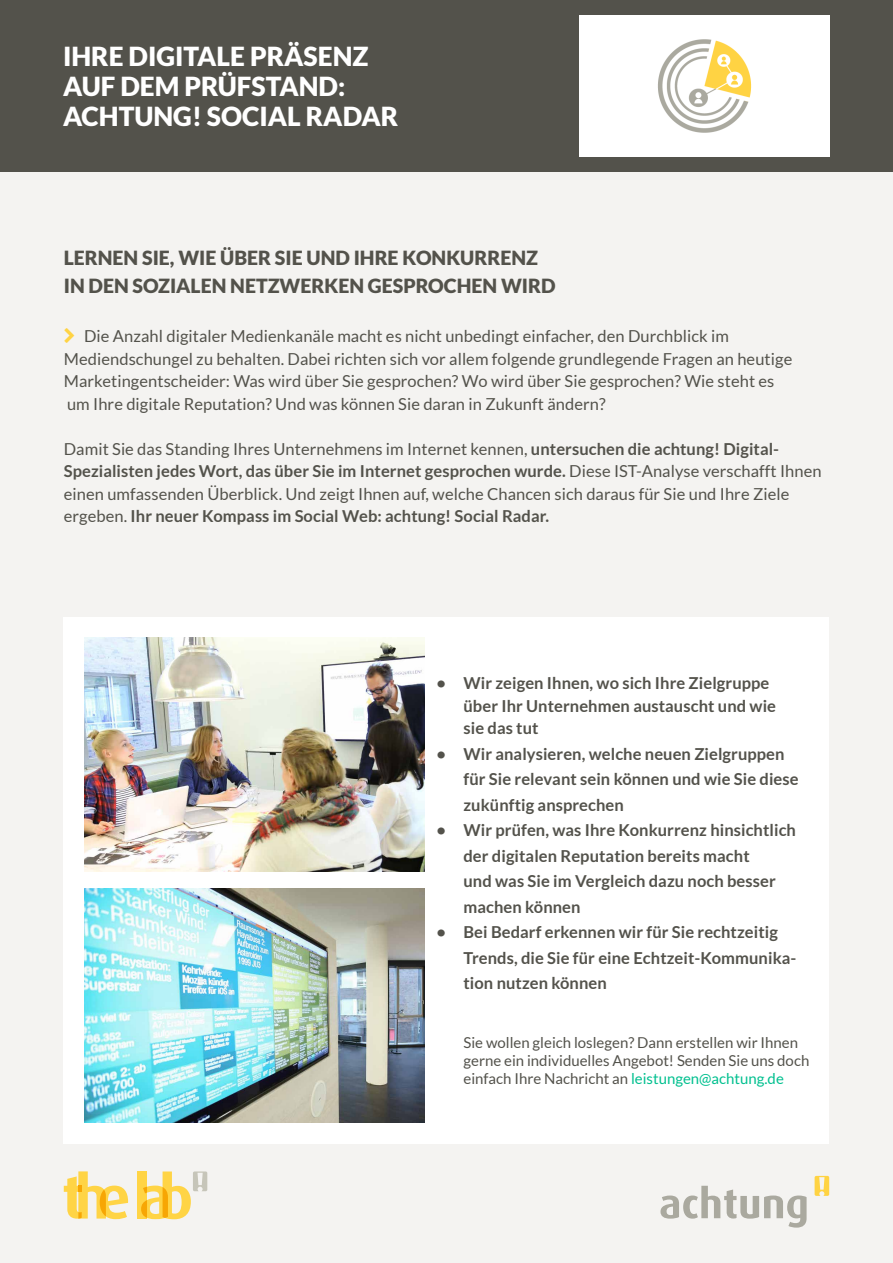
<style>
.page{position:relative;width:893px;height:1263px;background:#f4f3f1}
.page>*{position:absolute;margin:0;border:0;box-sizing:border-box;transform-origin:0 0}
.t1{font:900 26.25px/30px "Lato";color:#fff}
.t2{font:900 19.5px/27.6px "Lato";color:#53524b}
.t3{font:16.5px/22.5px "Lato";letter-spacing:.005em;color:#53524b}
.t4{font:700 16.5px/25.5px "Lato";letter-spacing:.005em;color:#53524b}
.t5{font:15px/18px "Lato";color:#53524b}
.s1{font-weight:700}
.s2{color:#00c08f}
</style>
<div class="page">
<div style="left:0;top:0;width:893px;height:171px;background:#53524b"></div>
<svg style="left:815px;top:1176px;width:14px;height:20px"></svg>
<svg style="left:660px;top:1186px;width:147px;height:41px"></svg>
<div style="left:64px;top:617px;width:765px;height:526px;background:#fff"></div>
<div style="left:138px;top:1171px;width:9px;height:47px;background:#ffd445"></div>
<svg style="left:141px;top:1171px;width:66px;height:48px"></svg>
<svg style="left:64px;top:1171px;width:64px;height:48px"></svg>
<img style="left:84px;top:638px;width:340px;height:234px">
<img style="left:84px;top:888px;width:340px;height:234px">
<img style="left:579px;top:15px;width:250px;height:141px">
<h1 class="t1" style="left:63px;top:41px;width:337px">IHRE DIGITALE PRÄSENZ<br>AUF DEM PRÜFSTAND:<br>ACHTUNG! SOCIAL RADAR</h1>
<p class="t2" style="left:64px;top:244px;width:493px">LERNEN SIE, WIE ÜBER SIE UND IHRE KONKURRENZ<br>IN DEN SOZIALEN NETZWERKEN GESPROCHEN WIRD</p>
<p class="t3" style="left:64px;top:325px;width:730px;text-indent:20px">Die Anzahl digitaler Medienkanäle macht es nicht unbedingt einfacher, den Durchblick im Mediendschungel zu behalten. Dabei richten sich vor allem folgende grundlegende Fragen an heutige Marketingentscheider: Was wird über Sie gesprochen? Wo wird über Sie gesprochen? Wie steht es um Ihre digitale Reputation? Und was können Sie daran in Zukunft ändern?</p>
<p class="t3" style="left:64px;top:438px;width:759px">Damit Sie das Standing Ihres Unternehmens im Internet kennen, <span class="s1">untersuchen die achtung! Digital-Spezialisten jedes Wort, das über Sie im Internet gesprochen wurde.</span> Diese IST-Analyse verschafft Ihnen einen umfassenden Überblick. Und zeigt Ihnen auf, welche Chancen sich daraus für Sie und Ihre Ziele ergeben. <span class="s1">Ihr neuer Kompass im Social Web: achtung! Social Radar.</span></p>
<p class="t4" style="left:463px;top:672px;width:314px;line-height:22.5px;text-indent:-27px">• Wir zeigen Ihnen, wo sich Ihre Zielgruppe über Ihr Unternehmen austauscht und wie sie das tut</p>
<p class="t4" style="left:463px;top:741px;width:337px;text-indent:-27px">• Wir analysieren, welche neuen Zielgruppen für Sie relevant sein können und wie Sie diese zukünftig ansprechen</p>
<p class="t4" style="left:463px;top:817px;width:334px;text-indent:-27px">• Wir prüfen, was Ihre Konkurrenz hinsichtlich der digitalen Reputation bereits macht<br>und was Sie im Vergleich dazu noch besser machen können</p>
<p class="t4" style="left:463px;top:919px;width:333px;text-indent:-27px">• Bei Bedarf erkennen wir für Sie rechtzeitig<br>Trends, die Sie für eine Echtzeit-Kommunika&shy;tion nutzen können</p>
<p class="t5" style="left:463px;top:1033px;width:347px">Sie wollen gleich loslegen? Dann erstellen wir Ihnen gerne ein individuelles Angebot! Senden Sie uns doch einfach Ihre Nachricht an <span class="s2">leistungen@achtung.de</span></p>
</div>
